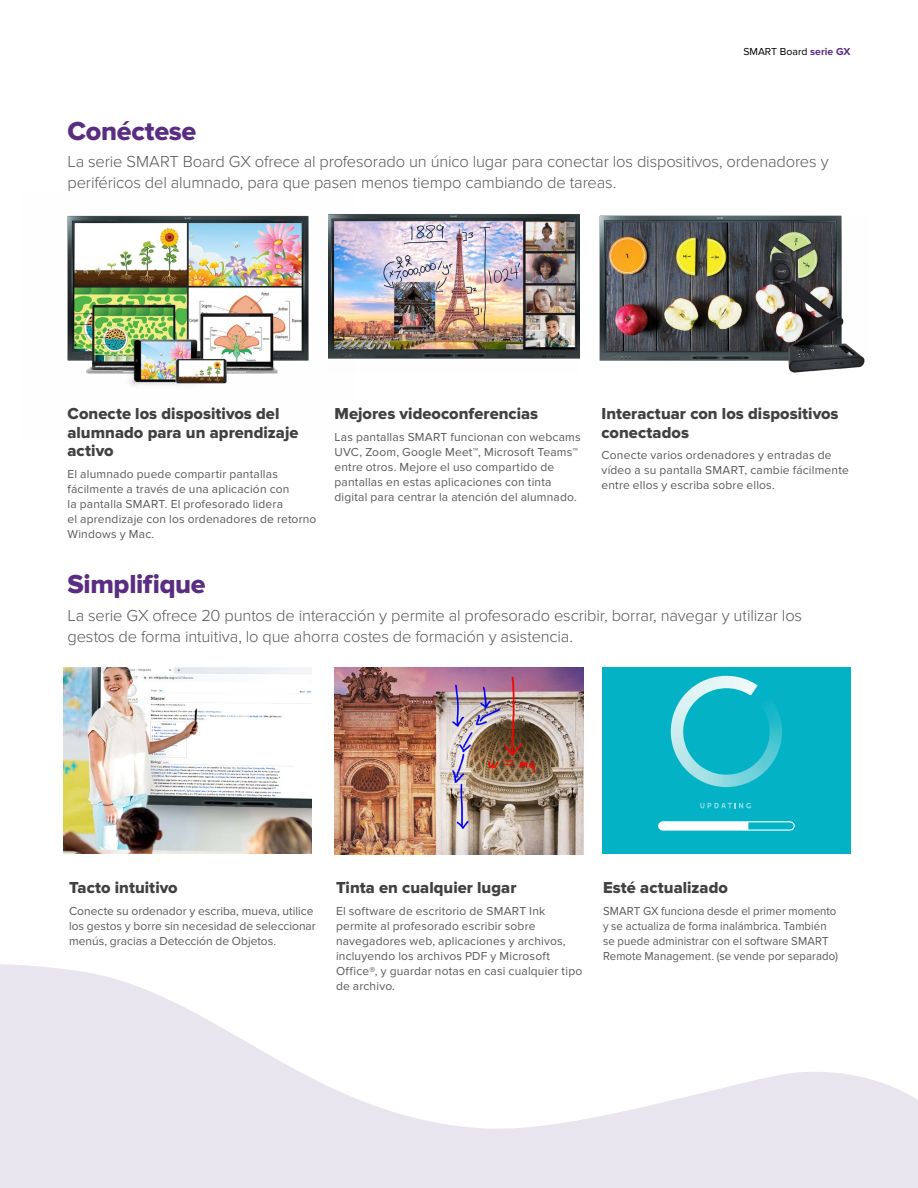
<style>
.page{position:relative;width:918px;height:1188px;background:#fff}
.page>*{position:absolute;margin:0;border:0;box-sizing:border-box;transform-origin:0 0}
.t1{font:27px "Proxima Nova Extrabld";letter-spacing:-.015em;color:#5a2d82}
.t2{font:300 16.5px/21px "Proxima Nova";letter-spacing:-.01em;color:#58595b}
.t3{font:16.5px/18.8px "Proxima Nova Extrabld";color:#414042}
.t4{font:12px/15px "Proxima Nova";letter-spacing:.015em;color:#58595b}
.t5{font:12px/15px "Proxima Nova";letter-spacing:.015em;color:#58595b;scale:.95 1}
.t6{font:10.5px "Proxima Nova";color:#000}
.s1{font-weight:700;color:#5a2d82}
</style>
<div class="page">
<img style="left:353px;top:214px;width:226px;height:145px">
<img style="left:599px;top:215px;width:266px;height:158px">
<svg style="left:0;top:964px;width:918px;height:224px;fill:#e9e5ef"></svg>
<img style="left:67px;top:214px;width:286px;height:172px">
<img style="left:64px;top:667px;width:248px;height:187px">
<div style="left:602px;top:667px;width:248px;height:187px;background:#04b2c6"></div>
<svg style="left:700px;top:803px;width:51px;height:5px"></svg>
<svg style="left:658px;top:821px;width:137px;height:10px"></svg>
<img style="left:671px;top:676px;width:111px;height:111px">
<img style="left:335px;top:667px;width:248px;height:188px">
<p class="t6" style="left:743px;top:46px;width:109px">SMART Board <span class="s1">serie GX</span></p>
<h1 class="t1" style="left:68px;top:115px;width:130px">Conéctese</h1>
<h2 class="t2" style="left:68px;top:152px;width:763px">La serie SMART Board GX ofrece al profesorado un único lugar para conectar los dispositivos, ordenadores y periféricos del alumnado, para que pasen menos tiempo cambiando de tareas.</h2>
<h2 class="t3" style="left:68px;top:405px;width:232px">Conecte los dispositivos del alumnado para un aprendizaje activo</h2>
<p class="t4" style="left:68px;top:467px;width:250px">El alumnado puede compartir pantallas fácilmente a través de una aplicación con<br>la pantalla SMART. El profesorado lidera<br>el aprendizaje con los ordenadores de retorno Windows y Mac.</p>
<h2 class="t3" style="left:334px;top:405px;width:205px">Mejores videoconferencias</h2>
<p class="t4" style="left:334px;top:429px;width:248px">Las pantallas SMART funcionan con webcams UVC, Zoom, Google Meet™, Microsoft Teams™ entre otros. Mejore el uso compartido de pantallas en estas aplicaciones con tinta digital para centrar la atención del alumnado.</p>
<h2 class="t3" style="left:602px;top:405px;width:239px">Interactuar con los dispositivos conectados</h2>
<p class="t4" style="left:602px;top:448px;width:249px">Conecte varios ordenadores y entradas de vídeo a su pantalla SMART, cambie fácilmente entre ellos y escriba sobre ellos.</p>
<h1 class="t1" style="left:68px;top:568px;width:140px">Simplifique</h1>
<h2 class="t2" style="left:68px;top:605px;width:736px">La serie GX ofrece 20 puntos de interacción y permite al profesorado escribir, borrar, navegar y utilizar los gestos de forma intuitiva, lo que ahorra costes de formación y asistencia.</h2>
<h2 class="t3" style="left:69px;top:879px;width:110px">Tacto intuitivo</h2>
<p class="t4" style="left:69px;top:904px;width:248px">Conecte su ordenador y escriba, mueva, utilice los gestos y borre sin necesidad de seleccionar menús, gracias a Detección de Objetos.</p>
<h2 class="t3" style="left:336px;top:879px;width:182px">Tinta en cualquier lugar</h2>
<p class="t4" style="left:336px;top:904px;width:248px">El software de escritorio de SMART Ink permite al profesorado escribir sobre navegadores web, aplicaciones y archivos, incluyendo los archivos PDF y Microsoft Office®, y guardar notas en casi cualquier tipo de archivo.</p>
<h2 class="t3" style="left:603px;top:879px;width:127px">Esté actualizado</h2>
<p class="t5" style="left:603px;top:904px;width:249px">SMART GX funciona desde el primer momento y se actualiza de forma inalámbrica. También se puede administrar con el software SMART Remote Management. (se vende por separado)</p>
</div>
